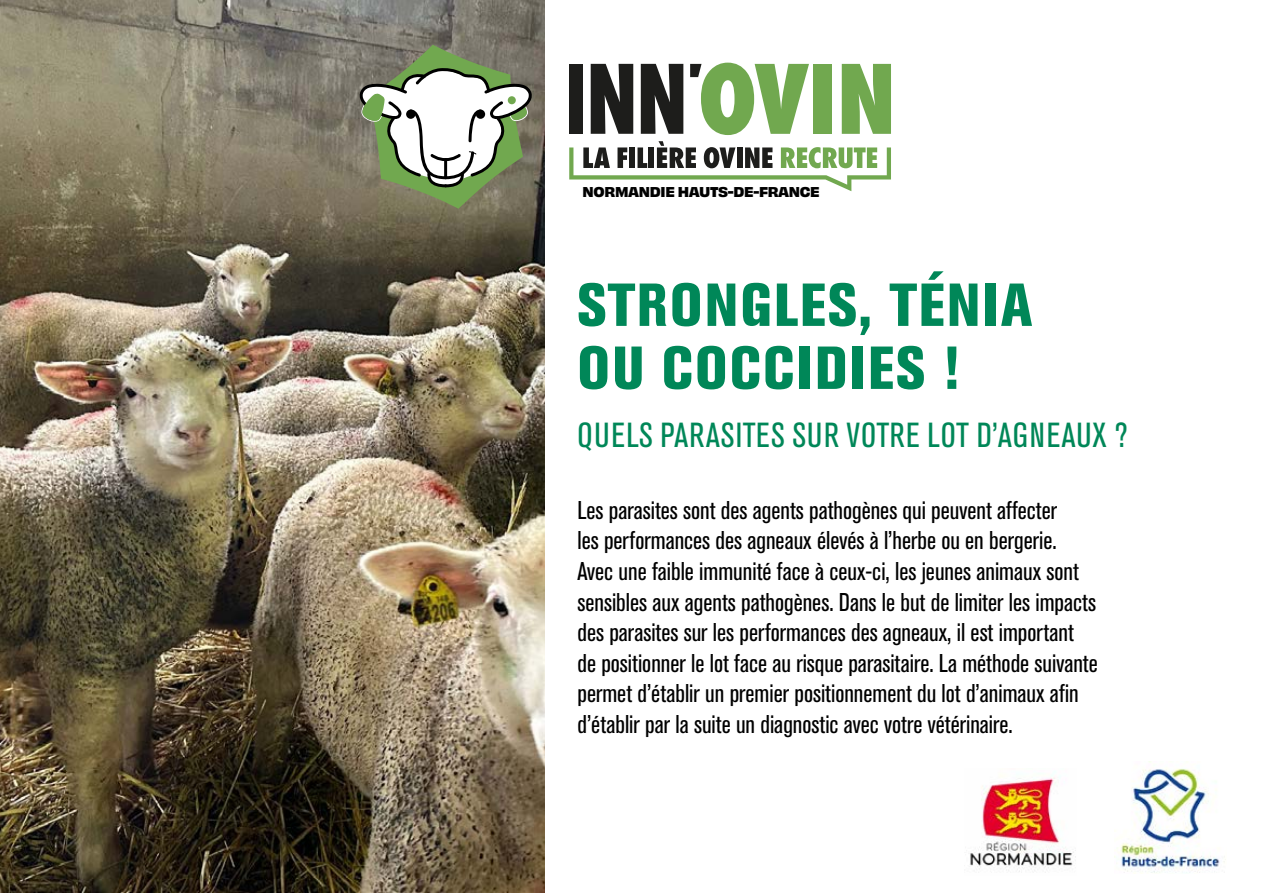
<style>
.page{position:relative;width:1263px;height:893px;background:#fff}
.page>*{position:absolute;margin:0;border:0;box-sizing:border-box;transform-origin:0 0}
.t1{font:800 condensed 60px/63px "Akzidenz Grotesk Std";letter-spacing:.035em;color:#008758}
.t2{font:condensed 34.5px "Akzidenz Grotesk Std";letter-spacing:.035em;color:#008758}
.t3{font:condensed 25.5px/30.6px "Akzidenz Grotesk Std";color:#000}
.t4{font:700 13.35px "Obviously";letter-spacing:-.025em;color:#000}
</style>
<div class="page">
<img style="left:0;top:0;width:544px;height:893px">
<img style="left:1114px;top:761px;width:112px;height:113px">
<img style="left:970px;top:771px;width:106px;height:102px">
<svg style="left:359px;top:45px;width:173px;height:164px"></svg>
<div style="left:813px;top:64px;width:19px;height:70px;background:#71a84f"></div>
<svg style="left:842px;top:64px;width:49px;height:70px;background:#85b468"></svg>
<svg style="left:591px;top:64px;width:42px;height:70px;background:#434342"></svg>
<svg style="left:641px;top:64px;width:42px;height:70px;background:#434342"></svg>
<div style="left:570px;top:64px;width:13px;height:70px;background:#1d1d1b"></div>
<svg style="left:690px;top:63px;width:119px;height:72px"></svg>
<svg style="left:569px;top:141px;width:322px;height:50px"></svg>
<p class="t4" style="left:582px;top:181px;width:239px">NORMANDIE HAUTS-DE-FRANCE</p>
<h1 class="t1" style="left:577px;top:274px;width:456px">STRONGLES, TÉNIA<br>OU COCCIDIES !</h1>
<h2 class="t2" style="left:577px;top:416px;width:552px">QUELS PARASITES SUR VOTRE LOT D’AGNEAUX ?</h2>
<p class="t3" style="left:577px;top:495px;width:522px">Les parasites sont des agents pathogènes qui peuvent affecter<br>les performances des agneaux élevés à l’herbe ou en bergerie.<br>Avec une faible immunité face à ceux-ci, les jeunes animaux sont sensibles aux agents pathogènes. Dans le but de limiter les impacts des parasites sur les performances des agneaux, il est important de positionner le lot face au risque parasitaire. La méthode suivante permet d’établir un premier positionnement du lot d’animaux afin d’établir par la suite un diagnostic avec votre vétérinaire.</p>
</div>
